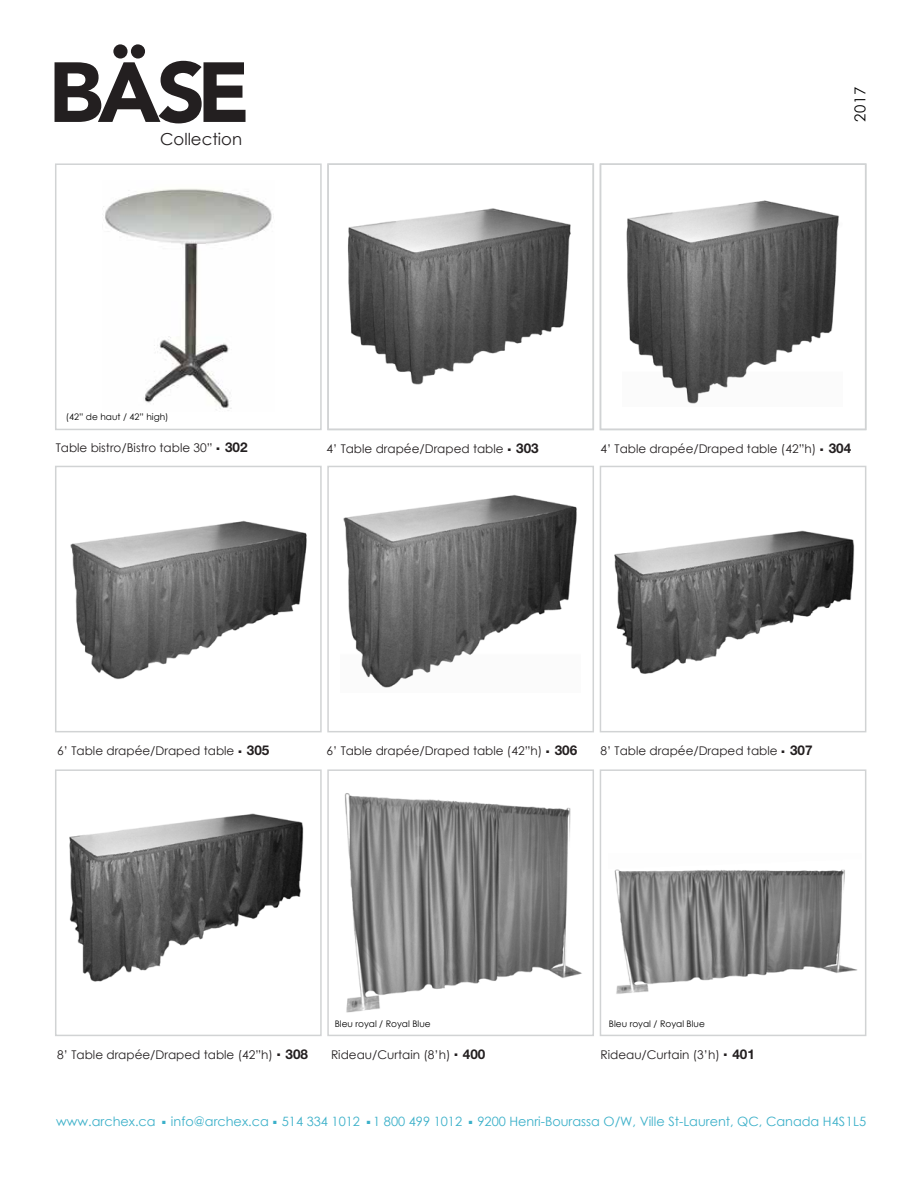
<style>
.page{position:relative;width:918px;height:1188px;background:#fff}
.page>*{position:absolute;margin:0;border:0;box-sizing:border-box;transform-origin:0 0}
.t1{font:16.5px "Century Gothic";color:#231f20}
.t2{font:15px "Century Gothic";color:#000}
.t3{font:12.9px "Century Gothic";color:#3bb0c9}
.t4{font:12px "Century Gothic";color:#231f20}
.t5{font:9px "Century Gothic";color:#000}
.s1{font-family:"Helvetica Neue LT Std";font-weight:700;font-size:13.5px}
</style>
<div class="page">
<img style="left:103px;top:188px;width:169px;height:223px">
<svg style="left:55px;top:44px;width:191px;height:79px"></svg>
<div style="left:327px;top:163px;width:267px;height:267px;border:2px solid #d1d3d4"></div>
<div style="left:600px;top:163px;width:266px;height:267px;border:2px solid #d1d3d4"></div>
<img style="left:348px;top:208px;width:223px;height:177px">
<img style="left:626px;top:200px;width:213px;height:204px">
<div style="left:55px;top:466px;width:267px;height:266px;border:2px solid #d1d3d4"></div>
<img style="left:70px;top:520px;width:237px;height:160px">
<div style="left:327px;top:466px;width:267px;height:266px;border:2px solid #d1d3d4"></div>
<div style="left:600px;top:466px;width:266px;height:266px;border:2px solid #d1d3d4"></div>
<img style="left:343px;top:495px;width:234px;height:193px">
<img style="left:614px;top:530px;width:241px;height:144px">
<div style="left:55px;top:769px;width:267px;height:267px;border:2px solid #d1d3d4"></div>
<img style="left:69px;top:813px;width:235px;height:169px">
<img style="left:344px;top:793px;width:238px;height:220px">
<img style="left:614px;top:869px;width:244px;height:125px">
<div style="left:327px;top:769px;width:267px;height:267px;border:2px solid #d1d3d4"></div>
<div style="left:600px;top:769px;width:266px;height:267px;border:2px solid #d1d3d4"></div>
<div style="left:55px;top:163px;width:267px;height:267px;border:2px solid #d1d3d4"></div>
<h1 class="t1" style="left:160px;top:128px;width:83px">Collection</h1>
<p class="t2" style="left:851px;top:122px;width:37px;rotate:-90deg">2017</p>
<p class="t5" style="left:66px;top:411px;width:104px">(42” de haut / 42” high)</p>
<p class="t4" style="left:56px;top:440px;width:193px">Table bistro/Bistro table 30” <sup>.</sup> <span class="s1">302</span></p>
<p class="t4" style="left:327px;top:441px;width:214px">4’ Table drapée/Draped table <sup>.</sup> <span class="s1">303</span></p>
<p class="t4" style="left:600px;top:441px;width:252px">4’ Table drapée/Draped table (42”h) <sup>.</sup> <span class="s1">304</span></p>
<p class="t4" style="left:57px;top:743px;width:214px">6’ Table drapée/Draped table <sup>.</sup> <span class="s1">305</span></p>
<p class="t4" style="left:327px;top:743px;width:252px">6’ Table drapée/Draped table (42”h) <sup>.</sup> <span class="s1">306</span></p>
<p class="t4" style="left:600px;top:743px;width:214px">8’ Table drapée/Draped table <sup>.</sup> <span class="s1">307</span></p>
<p class="t5" style="left:335px;top:1018px;width:97px">Bleu royal / Royal Blue</p>
<p class="t5" style="left:609px;top:1018px;width:97px">Bleu royal / Royal Blue</p>
<p class="t4" style="left:57px;top:1047px;width:252px">8’ Table drapée/Draped table (42”h) <sup>.</sup> <span class="s1">308</span></p>
<p class="t4" style="left:331px;top:1047px;width:156px">Rideau/Curtain (8’h) <sup>.</sup> <span class="s1">400</span></p>
<p class="t4" style="left:600px;top:1047px;width:156px">Rideau/Curtain (3’h) <sup>.</sup> <span class="s1">401</span></p>
<p class="t3" style="left:56px;top:1114px;width:811px">www.archex.ca <sup>.</sup> info@archex.ca <sup>.</sup> 514 334 1012 <sup>.</sup> 1 800 499 1012 <sup>.</sup> 9200 Henri-Bourassa O/W, Ville St-Laurent, QC, Canada H4S1L5</p>
</div>
